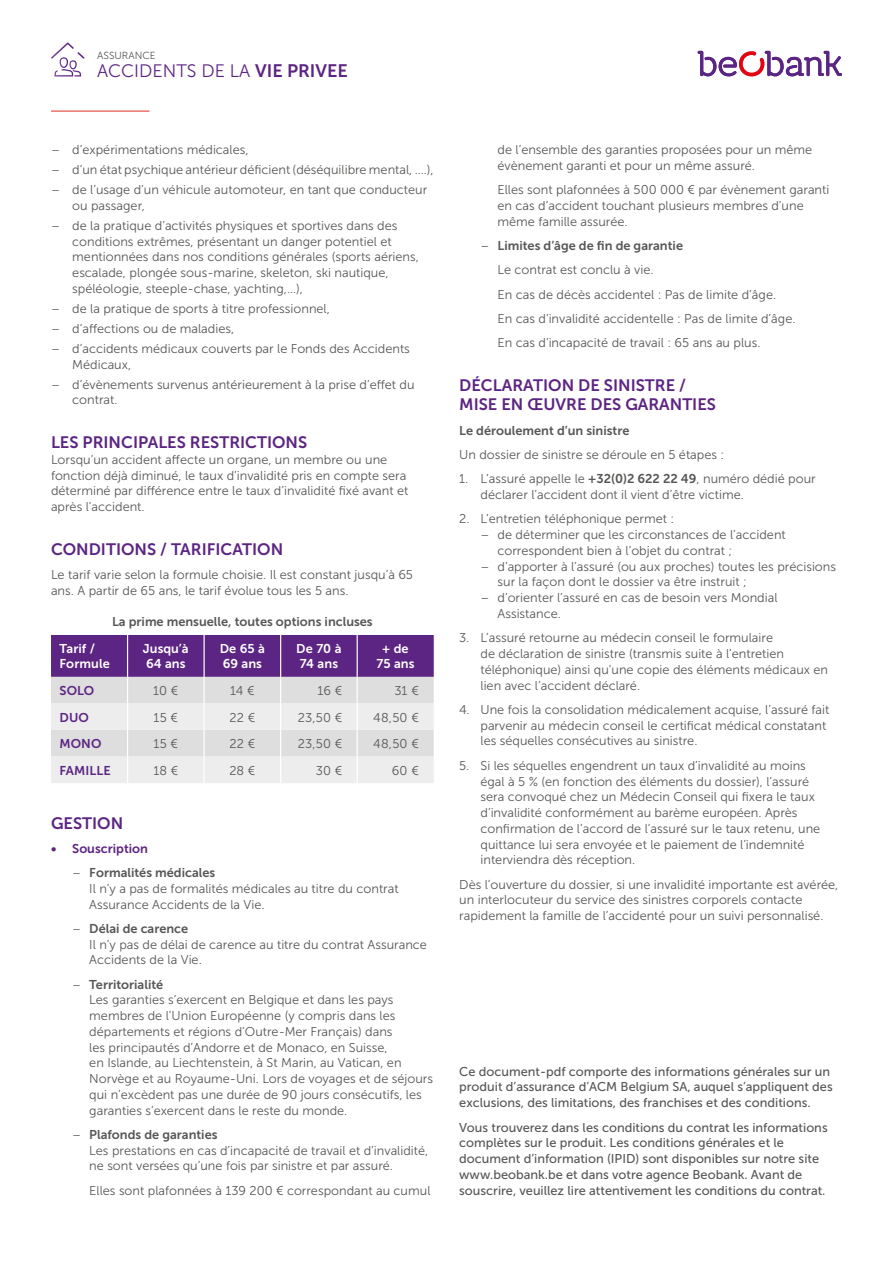
<style>
.page{position:relative;width:893px;height:1263px;background:#fff}
.page>*{position:absolute;margin:0;border:0;box-sizing:border-box;transform-origin:0 0}
.t1{font:18px "Museo Sans 300";color:#5c2483}
.Style_de_paragraphe_1{font:16.5px/19.5px "Museo Sans 700";color:#5c2483}
.Style_de_paragraphe_1-2{font:12.75px/15.8px "Museo Sans 300";color:#575756}
.Style_de_paragraphe_1-3{font:12.75px/15.8px "Museo Sans 500";color:#575756}
.Style_de_paragraphe_1-4{font:12.75px "Museo Sans 700";color:#575756}
.Normal_e{font:12.75px "Museo Sans 300";letter-spacing:.005em;color:#575756}
.Normal_e-2{font:12.75px/15.3px "Museo Sans 700";color:#fff}
.Normal_e-3{font:12.75px "Museo Sans 700";letter-spacing:.01em;color:#5c2483}
.Style_de_paragraphe_1-5{font:12.75px "Museo Sans 700";color:#5c2483}
.t2{font:10.2px "Museo Sans 300";color:#575756}
.s1{font-family:"Museo Sans 700"}
.s2{font-family:"Museo Sans 300"}
</style>
<div class="page">
<svg style="left:698px;top:51px;width:144px;height:25px"></svg>
<hr style="left:51px;top:110px;width:99px;height:2px;background:#ee726c">
<svg style="left:51px;top:43px;width:34px;height:34px"></svg>
<svg style="left:51px;top:635px;width:383px;height:148px;background:#bfafca"></svg>
<p class="t2" style="left:97px;top:50px;width:60px">ASSURANCE</p>
<p class="t1" style="left:97px;top:61px;width:252px">ACCIDENTS DE LA <span class="s1">VIE PRIVEE</span></p>
<p class="Style_de_paragraphe_1-2" style="left:51px;top:142px;width:199px">– d’expérimentations médicales,</p>
<p class="Style_de_paragraphe_1-2" style="left:51px;top:162px;width:384px">– d’un état psychique antérieur déficient (déséquilibre mental, ….),</p>
<p class="Style_de_paragraphe_1-2" style="left:72px;top:182px;width:356px;text-indent:-21px">– de l’usage d’un véhicule automoteur, en tant que conducteur ou passager,</p>
<p class="Style_de_paragraphe_1-2" style="left:72px;top:218px;width:348px;text-indent:-21px">– de la pratique d’activités physiques et sportives dans des conditions extrêmes, présentant un danger potentiel et mentionnées dans nos conditions générales (sports aériens, escalade, plongée sous-marine, skeleton, ski nautique, spéléologie, steeple-chase, yachting,…),</p>
<p class="Style_de_paragraphe_1-2" style="left:51px;top:301px;width:280px">– de la pratique de sports à titre professionnel,</p>
<p class="Style_de_paragraphe_1-2" style="left:51px;top:321px;width:185px">– d’affections ou de maladies,</p>
<p class="Style_de_paragraphe_1-2" style="left:72px;top:341px;width:339px;text-indent:-21px">– d’accidents médicaux couverts par le Fonds des Accidents<br>Médicaux,</p>
<p class="Style_de_paragraphe_1-2" style="left:72px;top:376px;width:344px;text-indent:-21px">– d’évènements survenus antérieurement à la prise d’effet du contrat.</p>
<p class="Style_de_paragraphe_1" style="left:51px;top:433px;width:258px">LES PRINCIPALES RESTRICTIONS</p>
<p class="Style_de_paragraphe_1-2" style="left:51px;top:452px;width:359px">Lorsqu’un accident affecte un organe, un membre ou une fonction déjà diminué, le taux d’invalidité pris en compte sera déterminé par différence entre le taux d’invalidité fixé avant et après l’accident.</p>
<p class="Style_de_paragraphe_1" style="left:51px;top:539px;width:234px">CONDITIONS / TARIFICATION</p>
<p class="Style_de_paragraphe_1-2" style="left:51px;top:567px;width:364px">Le tarif varie selon la formule choisie. Il est constant jusqu’à 65 ans. A partir de 65 ans, le tarif évolue tous les 5 ans.</p>
<p class="Style_de_paragraphe_1-4" style="left:112px;top:615px;width:262px">La prime mensuelle, toutes options incluses</p>
<p class="Normal_e-2" style="left:60px;top:641px;width:52px">Tarif /<br>Formule</p>
<p class="Normal_e-2" style="left:143px;top:641px;width:47px">Jusqu’à<br>64 ans</p>
<p class="Normal_e-2" style="left:220px;top:641px;width:47px">De 65 à<br>69 ans</p>
<p class="Normal_e-2" style="left:296px;top:641px;width:47px">De 70 à<br>74 ans</p>
<p class="Normal_e-2" style="left:376px;top:641px;width:39px;text-align:center">+ de<br>75 ans</p>
<p class="Normal_e-3" style="left:60px;top:683px;width:36px">SOLO</p>
<p class="Normal_e" style="left:153px;top:684px;width:27px">10 €</p>
<p class="Normal_e" style="left:230px;top:684px;width:26px">14 €</p>
<p class="Normal_e" style="left:318px;top:684px;width:26px">16 €</p>
<p class="Normal_e" style="left:395px;top:684px;width:26px">31 €</p>
<p class="Normal_e-3" style="left:60px;top:710px;width:31px">DUO</p>
<p class="Normal_e" style="left:153px;top:710px;width:26px">15 €</p>
<p class="Normal_e" style="left:229px;top:710px;width:27px">22 €</p>
<p class="Normal_e" style="left:298px;top:710px;width:46px">23,50 €</p>
<p class="Normal_e" style="left:373px;top:710px;width:47px">48,50 €</p>
<p class="Normal_e-3" style="left:60px;top:736px;width:44px">MONO</p>
<p class="Normal_e" style="left:153px;top:737px;width:26px">15 €</p>
<p class="Normal_e" style="left:229px;top:737px;width:27px">22 €</p>
<p class="Normal_e" style="left:298px;top:737px;width:46px">23,50 €</p>
<p class="Normal_e" style="left:373px;top:737px;width:47px">48,50 €</p>
<p class="Normal_e-3" style="left:60px;top:763px;width:53px">FAMILLE</p>
<p class="Normal_e" style="left:153px;top:763px;width:26px">18 €</p>
<p class="Normal_e" style="left:229px;top:763px;width:28px">28 €</p>
<p class="Normal_e" style="left:316px;top:763px;width:28px">30 €</p>
<p class="Normal_e" style="left:392px;top:763px;width:28px">60 €</p>
<p class="Style_de_paragraphe_1" style="left:51px;top:813px;width:74px">GESTION</p>
<p class="Style_de_paragraphe_1-5" style="left:51px;top:841px;width:98px">• Souscription</p>
<p class="Style_de_paragraphe_1-2" style="left:89px;top:865px;width:311px;text-indent:-17px">– <span class="s1">Formalités médicales<br></span>Il n’y a pas de formalités médicales au titre du contrat<br>Assurance Accidents de la Vie.</p>
<p class="Style_de_paragraphe_1-2" style="left:89px;top:921px;width:339px;text-indent:-17px">– <span class="s1">Délai de carence<br></span>Il n’y pas de délai de carence au titre du contrat Assurance<br>Accidents de la Vie.</p>
<p class="Style_de_paragraphe_1-2" style="left:89px;top:976px;width:345px;text-indent:-17px">– <span class="s1">Territorialité<br></span>Les garanties s’exercent en Belgique et dans les pays membres de l’Union Européenne (y compris dans les départements et régions d’Outre-Mer Français) dans<br>les principautés d’Andorre et de Monaco, en Suisse,<br>en Islande, au Liechtenstein, à St Marin, au Vatican, en Norvège et au Royaume-Uni. Lors de voyages et de séjours qui n’excèdent pas une durée de 90 jours consécutifs, les garanties s’exercent dans le reste du monde.</p>
<p class="Style_de_paragraphe_1-2" style="left:89px;top:1127px;width:340px;text-indent:-17px">– <span class="s1">Plafonds de garanties<br></span>Les prestations en cas d’incapacité de travail et d’invalidité, ne sont versées qu’une fois par sinistre et par assuré.</p>
<p class="Style_de_paragraphe_1-2" style="left:89px;top:1182px;width:343px">Elles sont plafonnées à 139 200 € correspondant au cumul</p>
<p class="Style_de_paragraphe_1-2" style="left:497px;top:142px;width:316px">de l’ensemble des garanties proposées pour un même évènement garanti et pour un même assuré.</p>
<p class="Style_de_paragraphe_1-2" style="left:497px;top:182px;width:333px">Elles sont plafonnées à 500 000 € par évènement garanti en cas d’accident touchant plusieurs membres d’une même famille assurée.</p>
<p class="Style_de_paragraphe_1-4" style="left:480px;top:239px;width:204px"><span class="s2">–</span> Limites d’âge de fin de garantie</p>
<p class="Style_de_paragraphe_1-2" style="left:497px;top:262px;width:158px">Le contrat est conclu à vie.</p>
<p class="Style_de_paragraphe_1-2" style="left:497px;top:286px;width:280px">En cas de décès accidentel : Pas de limite d’âge.</p>
<p class="Style_de_paragraphe_1-2" style="left:497px;top:311px;width:300px">En cas d’invalidité accidentelle : Pas de limite d’âge.</p>
<p class="Style_de_paragraphe_1-2" style="left:497px;top:335px;width:264px">En cas d’incapacité de travail : 65 ans au plus.</p>
<p class="Style_de_paragraphe_1" style="left:459px;top:375px;width:258px">DÉCLARATION DE SINISTRE /<br>MISE EN ŒUVRE DES GARANTIES</p>
<p class="Style_de_paragraphe_1-4" style="left:459px;top:423px;width:172px">Le déroulement d’un sinistre</p>
<p class="Style_de_paragraphe_1-2" style="left:459px;top:447px;width:267px">Un dossier de sinistre se déroule en 5 étapes :</p>
<p class="Style_de_paragraphe_1-2" style="left:480px;top:471px;width:337px;text-indent:-21px">1. L’assuré appelle le <span class="s1">+32(0)2 622 22 49</span>, numéro dédié pour déclarer l’accident dont il vient d’être victime.</p>
<p class="Style_de_paragraphe_1-2" style="left:459px;top:511px;width:217px">2. L’entretien téléphonique permet :</p>
<p class="Style_de_paragraphe_1-2" style="left:497px;top:527px;width:290px;text-indent:-17px">– de déterminer que les circonstances de l’accident correspondent bien à l’objet du contrat ;</p>
<p class="Style_de_paragraphe_1-2" style="left:497px;top:558px;width:340px;text-indent:-17px">– d’apporter à l’assuré (ou aux proches) toutes les précisions sur la façon dont le dossier va être instruit ;</p>
<p class="Style_de_paragraphe_1-2" style="left:497px;top:590px;width:281px;text-indent:-17px">– d’orienter l’assuré en cas de besoin vers Mondial<br>Assistance.</p>
<p class="Style_de_paragraphe_1-2" style="left:480px;top:630px;width:349px;text-indent:-21px">3. L’assuré retourne au médecin conseil le formulaire<br>de déclaration de sinistre (transmis suite à l’entretien téléphonique) ainsi qu’une copie des éléments médicaux en lien avec l’accident déclaré.</p>
<p class="Style_de_paragraphe_1-2" style="left:480px;top:702px;width:350px;text-indent:-21px">4. Une fois la consolidation médicalement acquise, l’assuré fait parvenir au médecin conseil le certificat médical constatant les séquelles consécutives au sinistre.</p>
<p class="Style_de_paragraphe_1-2" style="left:480px;top:758px;width:341px;text-indent:-21px">5. Si les séquelles engendrent un taux d’invalidité au moins égal à 5 % (en fonction des éléments du dossier), l’assuré sera convoqué chez un Médecin Conseil qui fixera le taux d’invalidité conformément au barème européen. Après confirmation de l’accord de l’assuré sur le taux retenu, une quittance lui sera envoyée et le paiement de l’indemnité interviendra dès réception.</p>
<p class="Style_de_paragraphe_1-2" style="left:459px;top:876px;width:381px">Dès l’ouverture du dossier, si une invalidité importante est avérée, un interlocuteur du service des sinistres corporels contacte rapidement la famille de l’accidenté pour un suivi personnalisé.</p>
<p class="Style_de_paragraphe_1-3" style="left:459px;top:1063px;width:375px">Ce document-pdf comporte des informations générales sur un produit d’assurance d’ACM Belgium SA, auquel s’appliquent des exclusions, des limitations, des franchises et des conditions.</p>
<p class="Style_de_paragraphe_1-3" style="left:459px;top:1119px;width:370px">Vous trouverez dans les conditions du contrat les informations complètes sur le produit. Les conditions générales et le document d’information (IPID) sont disponibles sur notre site www.beobank.be et dans votre agence Beobank. Avant de souscrire, veuillez lire attentivement les conditions du contrat.</p>
</div>
